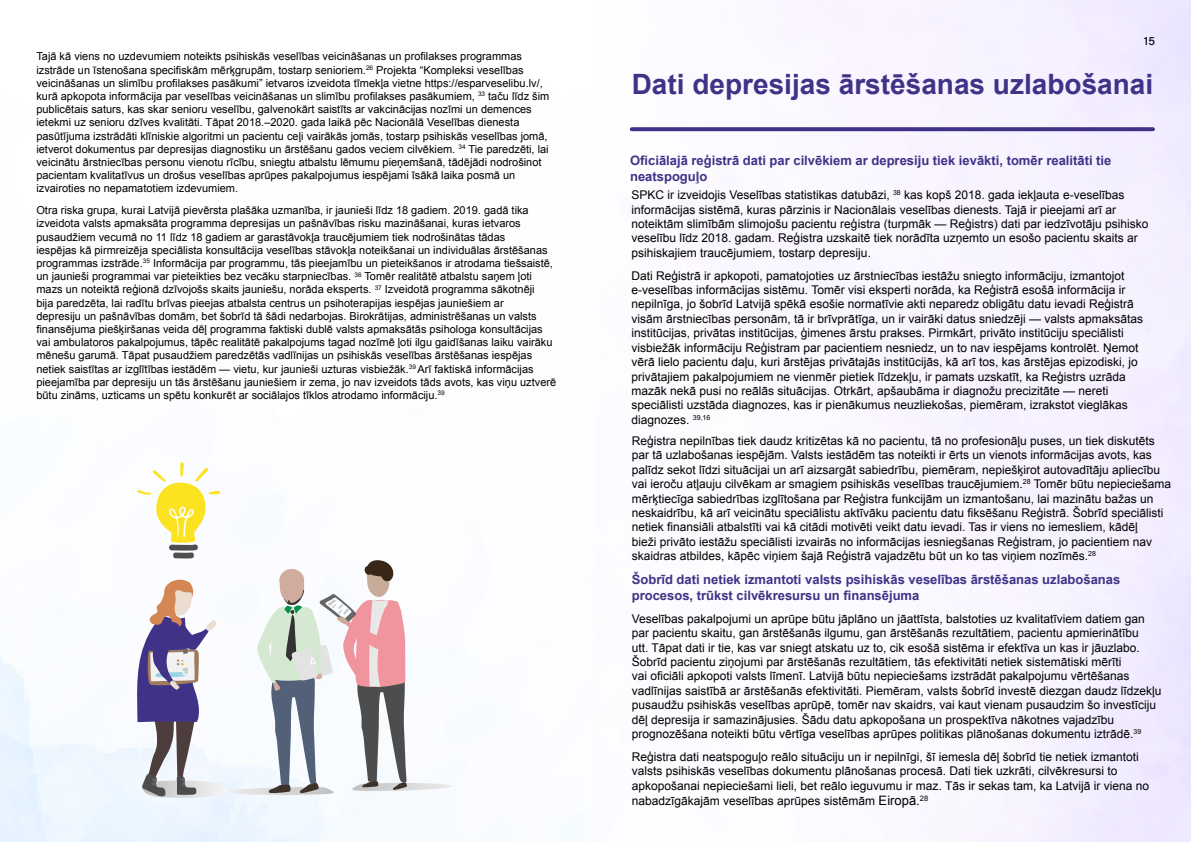
<style>
.page{position:relative;width:1191px;height:842px;background:#fff}
.page>*{position:absolute;margin:0;border:0;box-sizing:border-box;transform-origin:0 0}
.t1{font:700 28px "Arial";color:#403287}
.t2{font:700 13px/15.6px "Arial";color:#403287}
.t3{font:12px/14.4px "Arial";color:#000}
.t4{font:12px "Acumin Variable Concept";color:#000}
.t5{font:11px/13.2px "Arial";color:#000}
.s1{font-size:13px}
</style>
<div class="page">
<img style="left:595px;top:0;width:596px;height:842px">
<svg style="left:134px;top:462px;width:317px;height:336px"></svg>
<svg style="left:632px;top:127px;width:521px;height:4px;background:#493b8d"></svg>
<p class="t5" style="left:36px;top:50px;width:514px">Tajā kā viens no uzdevumiem noteikts psihiskās veselības veicināšanas un profilakses programmas izstrāde un īstenošana specifiskām mērķgrupām, tostarp senioriem.<sup>26</sup> Projekta “Kompleksi veselības veicināšanas un slimību profilakses pasākumi” ietvaros izveidota tīmekļa vietne https://esparveselibu.lv/, kurā apkopota informācija par veselības veicināšanas un slimību profilakses pasākumiem, <sup>33</sup> taču līdz šim publicētais saturs, kas skar senioru veselību, galvenokārt saistīts ar vakcinācijas nozīmi un demences ietekmi uz senioru dzīves kvalitāti. Tāpat 2018.–2020. gada laikā pēc Nacionālā Veselības dienesta pasūtījuma izstrādāti klīniskie algoritmi un pacientu ceļi vairākās jomās, tostarp psihiskās veselības jomā, ietverot dokumentus par depresijas diagnostiku un ārstēšanu gados veciem cilvēkiem. <sup>34</sup> Tie paredzēti, lai veicinātu ārstniecības personu vienotu rīcību, sniegtu atbalstu lēmumu pieņemšanā, tādējādi nodrošinot pacientam kvalitatīvus un drošus veselības aprūpes pakalpojumus iespējami īsākā laika posmā un izvairoties no nepamatotiem izdevumiem.</p>
<p class="t5" style="left:36px;top:204px;width:521px">Otra riska grupa, kurai Latvijā pievērsta plašāka uzmanība, ir jaunieši līdz 18 gadiem. 2019. gadā tika izveidota valsts apmaksāta programma depresijas un pašnāvības risku mazināšanai, kuras ietvaros pusaudžiem vecumā no 11 līdz 18 gadiem ar garastāvokļa traucējumiem tiek nodrošinātas tādas<br>iespējas kā pirmreizēja speciālista konsultācija veselības stāvokļa noteikšanai un individuālas ārstēšanas programmas izstrāde.<sup>35</sup> Informācija par programmu, tās pieejamību un pieteikšanos ir atrodama tiešsaistē, un jaunieši programmai var pieteikties bez vecāku starpniecības. <sup>36</sup> Tomēr realitātē atbalstu saņem ļoti mazs un noteiktā reģionā dzīvojošs skaits jauniešu, norāda eksperts. <sup>37</sup> Izveidotā programma sākotnēji<br>bija paredzēta, lai radītu brīvas pieejas atbalsta centrus un psihoterapijas iespējas jauniešiem ar<br>depresiju un pašnāvības domām, bet šobrīd tā šādi nedarbojas. Birokrātijas, administrēšanas un valsts finansējuma piešķiršanas veida dēļ programma faktiski dublē valsts apmaksātās psihologa konsultācijas vai ambulatoros pakalpojumus, tāpēc realitātē pakalpojums tagad nozīmē ļoti ilgu gaidīšanas laiku vairāku mēnešu garumā. Tāpat pusaudžiem paredzētās vadlīnijas un psihiskās veselības ārstēšanas iespējas netiek saistītas ar izglītības iestādēm — vietu, kur jaunieši uzturas visbiežāk.<sup>39</sup> Arī faktiskā informācijas pieejamība par depresiju un tās ārstēšanu jauniešiem ir zema, jo nav izveidots tāds avots, kas viņu uztverē būtu zināms, uzticams un spētu konkurēt ar sociālajos tīklos atrodamo informāciju.<sup>39</sup></p>
<p class="t4" style="left:1143px;top:32px;width:13px">15</p>
<h1 class="t1" style="left:632px;top:66px;width:523px">Dati depresijas ārstēšanas uzlabošanai</h1>
<p class="t2" style="left:630px;top:153px;width:483px">Oficiālajā reģistrā dati par cilvēkiem ar depresiju tiek ievākti, tomēr realitāti tie neatspoguļo</p>
<p class="t3" style="left:631px;top:188px;width:518px">SPKC ir izveidojis Veselības statistikas datubāzi, <sup>38</sup> kas kopš 2018. gada iekļauta e-veselības informācijas sistēmā, kuras pārzinis ir Nacionālais veselības dienests. Tajā ir pieejami arī ar noteiktām slimībām slimojošu pacientu reģistra (turpmāk — Reģistrs) dati par iedzīvotāju psihisko veselību līdz 2018. gadam. Reģistra uzskaitē tiek norādīta uzņemto un esošo pacientu skaits ar psihiskajiem traucējumiem, tostarp depresiju.</p>
<p class="t3" style="left:631px;top:268px;width:513px">Dati Reģistrā ir apkopoti, pamatojoties uz ārstniecības iestāžu sniegto informāciju, izmantojot e-veselības informācijas sistēmu. Tomēr visi eksperti norāda, ka Reģistrā esošā informācija ir nepilnīga, jo šobrīd Latvijā spēkā esošie normatīvie akti neparedz obligātu datu ievadi Reģistrā visām ārstniecības personām, tā ir brīvprātīga, un ir vairāki datus sniedzēji — valsts apmaksātas institūcijas, privātas institūcijas, ģimenes ārstu prakses. Pirmkārt, privāto institūciju speciālisti visbiežāk informāciju Reģistram par pacientiem nesniedz, un to nav iespējams kontrolēt. Ņemot vērā lielo pacientu daļu, kuri ārstējas privātajās institūcijās, kā arī tos, kas ārstējas epizodiski, jo privātajiem pakalpojumiem ne vienmēr pietiek līdzekļu, ir pamats uzskatīt, ka Reģistrs uzrāda mazāk nekā pusi no reālās situācijas. Otrkārt, apšaubāma ir diagnožu precizitāte — nereti speciālisti uzstāda diagnozes, kas ir pienākumus neuzliekošas, piemēram, izrakstot vieglākas diagnozes. <sup>39,16</sup></p>
<p class="t3" style="left:632px;top:434px;width:541px">Reģistra nepilnības tiek daudz kritizētas kā no pacientu, tā no profesionāļu puses, un tiek diskutēts par tā uzlabošanas iespējām. Valsts iestādēm tas noteikti ir ērts un vienots informācijas avots, kas palīdz sekot līdzi situācijai un arī aizsargāt sabiedrību, piemēram, nepiešķirot autovadītāju apliecību vai ieroču atļauju cilvēkam ar smagiem psihiskās veselības traucējumiem.<sup>28</sup> Tomēr būtu nepieciešama mērķtiecīga sabiedrības izglītošana par Reģistra funkcijām un izmantošanu, lai mazinātu bažas un neskaidrību, kā arī veicinātu speciālistu aktīvāku pacientu datu fiksēšanu Reģistrā. Šobrīd speciālisti netiek finansiāli atbalstīti vai kā citādi motivēti veikt datu ievadi. Tas ir viens no iemesliem, kādēļ<br>bieži privāto iestāžu speciālisti izvairās no informācijas iesniegšanas Reģistram, jo pacientiem nav skaidras atbildes, kāpēc viņiem šajā Reģistrā vajadzētu būt un ko tas viņiem nozīmēs.<sup>28</sup></p>
<p class="t2" style="left:632px;top:572px;width:490px">Šobrīd dati netiek izmantoti valsts psihiskās veselības ārstēšanas uzlabošanas procesos, trūkst cilvēkresursu un finansējuma</p>
<p class="t3" style="left:632px;top:611px;width:531px">Veselības pakalpojumi un aprūpe būtu jāplāno un jāattīsta, balstoties uz kvalitatīviem datiem gan par pacientu skaitu, gan ārstēšanās ilgumu, gan ārstēšanās rezultātiem, pacientu apmierinātību<br>utt. Tāpat dati ir tie, kas var sniegt atskatu uz to, cik esošā sistēma ir efektīva un kas ir jāuzlabo.<br>Šobrīd pacientu ziņojumi par ārstēšanās rezultātiem, tās efektivitāti netiek sistemātiski mērīti<br>vai oficiāli apkopoti valsts līmenī. Latvijā būtu nepieciešams izstrādāt pakalpojumu vērtēšanas vadlīnijas saistībā ar ārstēšanās efektivitāti. Piemēram, valsts šobrīd investē diezgan daudz līdzekļu pusaudžu psihiskās veselības aprūpē, tomēr nav skaidrs, vai kaut vienam pusaudzim šo investīciju dēļ depresija ir samazinājusies. Šādu datu apkopošana un prospektīva nākotnes vajadzību prognozēšana noteikti būtu vērtīga veselības aprūpes politikas plānošanas dokumentu iztrādē.<sup>39</sup></p>
<p class="t3" style="left:632px;top:750px;width:519px">Reģistra dati neatspoguļo reālo situāciju un ir nepilnīgi, šī iemesla dēļ šobrīd tie netiek izmantoti valsts psihiskās veselības dokumentu plānošanas procesā. Dati tiek uzkrāti, cilvēkresursi to apkopošanai nepieciešami lieli, bet reālo ieguvumu ir maz. Tās ir sekas tam, ka Latvijā ir viena no</p>
<p class="t3" style="left:632px;top:794px;width:298px">nabadzīgākajām veselības aprūpes sistēmām <span class="s1">Eiropā.</span><sup>28</sup></p>
</div>
